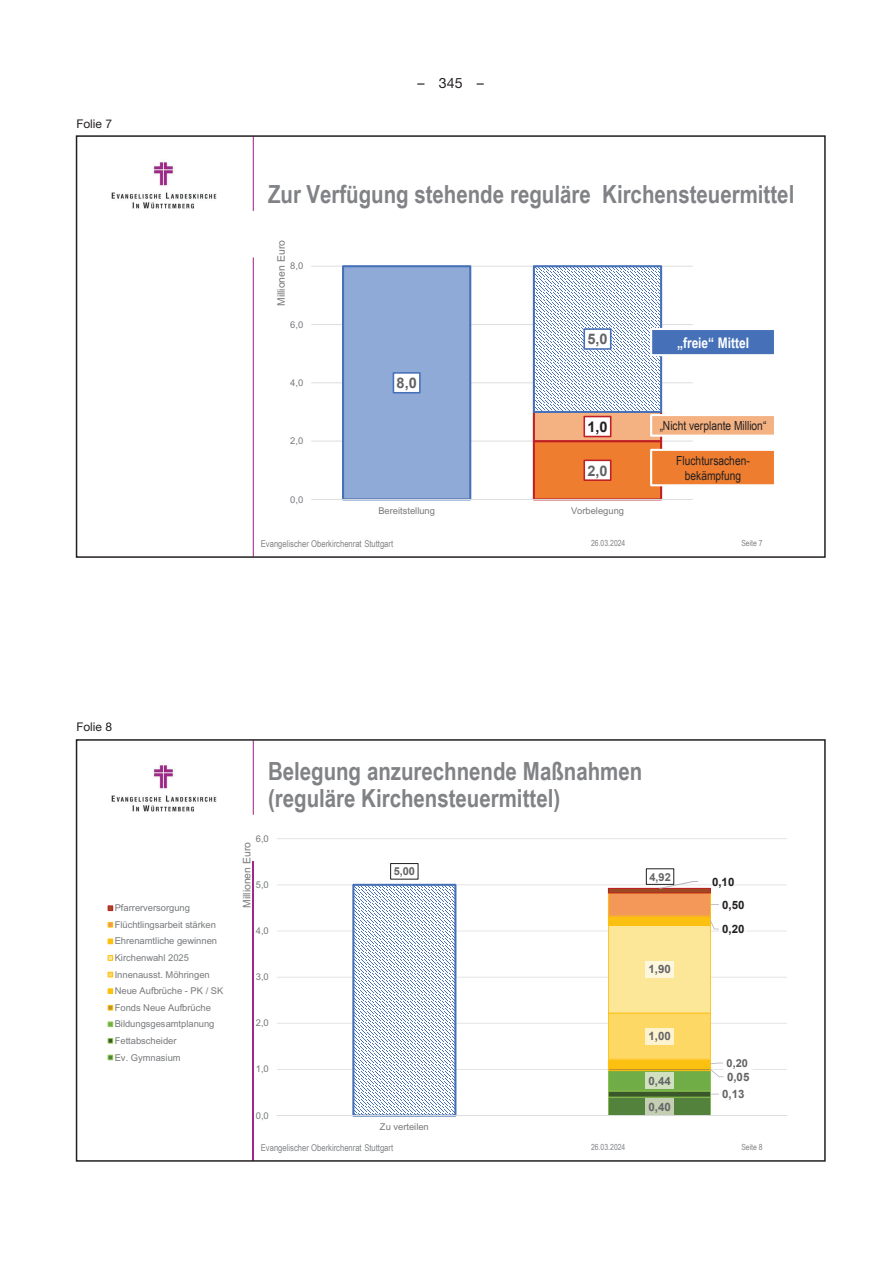
<style>
.page{position:relative;width:893px;height:1263px;background:#fff}
.page>*{position:absolute;margin:0;border:0;box-sizing:border-box;transform-origin:0 0}
.t1{font:700 24.9px/27px "Arial Narrow";color:#808285}
.t2{font:700 14.55px "Arial Narrow";color:#fff}
.t3{font:700 14.55px "Arial";color:#636366}
.t4{font:700 14.55px "Arial";color:#231f20}
.t5{font:14.25px "Helvetica Neue";color:#231f20}
.t6{font:12.45px/15px "Arial Narrow";color:#231f20;text-align:center}
.t7{font:12px "Helvetica Neue";color:#231f20}
.t8{font:700 11.55px "Arial";color:#636366}
.t9{font:700 11.4px "Arial";color:#636366}
.t10{font:700 11.4px "Arial";color:#231f20}
.t11{font:700 10.95px "Arial";color:#636366}
.t12{font:10.35px "Arial";color:#76787b}
.t13{font:9.45px "Arial";color:#76787b}
.t14{font:9.3px/16.6px "Arial";letter-spacing:.005em;color:#76787b}
.t15{font:9.3px "Arial Narrow";color:#808285}
.t16{font:8.4px "Arial Narrow";letter-spacing:.005em;color:#808285}
</style>
<div class="page">
<hr style="left:253px;top:136px;width:1px;height:75px;background:#a2248d">
<hr style="left:253px;top:257px;width:1px;height:300px;background:#a2248d">
<img style="left:111px;top:162px;width:106px;height:47px">
<svg style="left:311px;top:265px;width:382px;height:236px"></svg>
<hr style="left:311px;top:441px;width:382px;height:1px;background:#dcdddf">
<hr style="left:311px;top:382px;width:382px;height:1px;background:#dcdddf">
<hr style="left:311px;top:324px;width:382px;height:1px;background:#dcdddf">
<hr style="left:311px;top:266px;width:382px;height:1px;background:#dcdddf">
<div style="left:343px;top:266px;width:127px;height:233px;background:#8faad7"></div>
<div style="left:342px;top:265px;width:129px;height:235px;border:2px solid #4671b8"></div>
<div style="left:534px;top:441px;width:127px;height:58px;background:#ee7d30"></div>
<div style="left:533px;top:440px;width:129px;height:60px;border:2px solid #c02025"></div>
<div style="left:534px;top:412px;width:127px;height:29px;background:#f4b182"></div>
<div style="left:533px;top:411px;width:129px;height:31px;border:2px solid #c02025"></div>
<svg style="left:536px;top:268px;width:123px;height:142px"></svg>
<div style="left:533px;top:265px;width:129px;height:148px;border:2px solid #4671b8"></div>
<hr style="left:311px;top:499px;width:382px;height:1px;background:#dcdddf">
<div style="left:393px;top:373px;width:27px;height:20px;background:#fff"></div>
<div style="left:393px;top:372px;width:28px;height:21px;border:2px solid #4671b8"></div>
<div style="left:584px;top:460px;width:27px;height:20px;background:#fff"></div>
<div style="left:583px;top:460px;width:28px;height:21px;border:2px solid #c02025"></div>
<div style="left:584px;top:417px;width:27px;height:19px;background:#fff"></div>
<div style="left:583px;top:416px;width:28px;height:21px;border:2px solid #c02025"></div>
<div style="left:584px;top:329px;width:27px;height:20px;background:#fff"></div>
<div style="left:583px;top:328px;width:28px;height:22px;border:2px solid #4671b8"></div>
<div style="left:651px;top:450px;width:124px;height:35px;background:#ee7d30"></div>
<div style="left:650px;top:449px;width:126px;height:37px;border:2px solid #fff"></div>
<div style="left:651px;top:415px;width:124px;height:21px;background:#f4b182"></div>
<div style="left:650px;top:414px;width:126px;height:23px;border:2px solid #fff"></div>
<div style="left:651px;top:329px;width:124px;height:26px;background:#4671b8"></div>
<div style="left:650px;top:328px;width:126px;height:28px;border:2px solid #fff"></div>
<div style="left:76px;top:135px;width:750px;height:423px;border:2px solid #231f20"></div>
<hr style="left:253px;top:740px;width:1px;height:75px;background:#a2248d">
<hr style="left:253px;top:861px;width:1px;height:300px;background:#a2248d">
<img style="left:111px;top:765px;width:106px;height:47px">
<svg style="left:107px;top:861px;width:680px;height:277px"></svg>
<hr style="left:277px;top:1069px;width:510px;height:1px;background:#dcdddf">
<hr style="left:277px;top:1023px;width:510px;height:1px;background:#dcdddf">
<hr style="left:277px;top:977px;width:510px;height:1px;background:#dcdddf">
<hr style="left:277px;top:931px;width:510px;height:1px;background:#dcdddf">
<hr style="left:277px;top:884px;width:510px;height:1px;background:#dcdddf">
<hr style="left:277px;top:838px;width:510px;height:1px;background:#dcdddf">
<svg style="left:355px;top:887px;width:98px;height:226px"></svg>
<div style="left:352px;top:884px;width:104px;height:232px;border:2px solid #4671b8"></div>
<div style="left:608px;top:916px;width:102px;height:9px;background:#fcc011"></div>
<div style="left:608px;top:916px;width:103px;height:10px;border:1px solid #fcc011"></div>
<div style="left:608px;top:893px;width:102px;height:23px;background:#f39859"></div>
<div style="left:608px;top:892px;width:103px;height:24px;border:1px solid #fcc011"></div>
<div style="left:608px;top:888px;width:102px;height:5px;background:#9d4922"></div>
<div style="left:608px;top:888px;width:103px;height:5px;border:1px solid #c02025"></div>
<hr style="left:277px;top:1115px;width:510px;height:1px;background:#dcdddf">
<svg style="left:608px;top:920px;width:144px;height:195px"></svg>
<div style="left:719px;top:896px;width:28px;height:17px;background:#fff"></div>
<svg style="left:658px;top:881px;width:41px;height:8px"></svg>
<div style="left:391px;top:863px;width:27px;height:16px;background:#fff"></div>
<div style="left:390px;top:863px;width:28px;height:16px;border:1px solid #231f20"></div>
<div style="left:646px;top:869px;width:28px;height:15px;background:#fff"></div>
<div style="left:646px;top:868px;width:28px;height:17px;border:1px solid #231f20"></div>
<svg style="left:108px;top:905px;width:5px;height:6px"></svg>
<svg style="left:108px;top:922px;width:5px;height:5px"></svg>
<svg style="left:108px;top:939px;width:5px;height:5px"></svg>
<svg style="left:108px;top:955px;width:5px;height:6px"></svg>
<svg style="left:108px;top:972px;width:5px;height:5px"></svg>
<svg style="left:108px;top:988px;width:5px;height:6px"></svg>
<svg style="left:108px;top:1005px;width:5px;height:5px"></svg>
<svg style="left:108px;top:1021px;width:5px;height:6px"></svg>
<svg style="left:108px;top:1038px;width:5px;height:5px"></svg>
<svg style="left:108px;top:1055px;width:5px;height:5px"></svg>
<div style="left:76px;top:739px;width:750px;height:423px;border:2px solid #231f20"></div>
<p class="t7" style="left:77px;top:116px;width:37px">Folie 7</p>
<h3 class="t5" style="left:418px;top:74px;width:68px">– 345 –</h3>
<h1 class="t1" style="left:268px;top:180px;width:528px">Zur Verfügung stehende reguläre Kirchensteuermittel</h1>
<p class="t12" style="left:275px;top:306px;width:67px;rotate:-90deg">Millionen Euro</p>
<p class="t14" style="left:290px;top:258px;width:15px">8,0</p>
<p class="t14" style="left:290px;top:316px;width:15px">6,0</p>
<p class="t14" style="left:290px;top:374px;width:15px">4,0</p>
<p class="t14" style="left:290px;top:433px;width:15px">2,0</p>
<p class="t14" style="left:290px;top:491px;width:15px">0,0</p>
<h2 class="t3" style="left:397px;top:373px;width:22px">8,0</h2>
<h2 class="t3" style="left:587px;top:330px;width:22px">5,0</h2>
<h2 class="t4" style="left:587px;top:417px;width:22px">1,0</h2>
<h2 class="t3" style="left:587px;top:461px;width:22px">2,0</h2>
<p class="t14" style="left:378px;top:502px;width:58px">Bereitstellung</p>
<p class="t14" style="left:571px;top:502px;width:55px">Vorbelegung</p>
<h2 class="t2" style="left:677px;top:331px;width:73px">„freie“ Mittel</h2>
<h3 class="t6" style="left:660px;top:418px;width:108px">„Nicht verplante Million“</h3>
<h3 class="t6" style="left:676px;top:452px;width:75px">Fluchtursachen&shy;bekämpfung</h3>
<p class="t15" style="left:261px;top:537px;width:134px">Evangelischer Oberkirchenrat Stuttgart</p>
<p class="t16" style="left:591px;top:537px;width:36px">26.03.2024</p>
<p class="t16" style="left:741px;top:537px;width:23px">Seite 7</p>
<p class="t7" style="left:77px;top:720px;width:37px">Folie 8</p>
<p class="t14" style="left:115px;top:900px;width:103px">Pfarrerversorgung<br>Flüchtlingsarbeit stärken</p>
<p class="t13" style="left:115px;top:936px;width:104px">Ehrenamtliche gewinnen</p>
<p class="t14" style="left:115px;top:949px;width:110px">Kirchenwahl 2025<br>Innenausst. Möhringen<br>Neue Aufbrüche - PK / SK</p>
<p class="t13" style="left:115px;top:1002px;width:98px">Fonds Neue Aufbrüche</p>
<p class="t14" style="left:115px;top:1016px;width:101px">Bildungsgesamtplanung<br>Fettabscheider<br>Ev. Gymnasium</p>
<h1 class="t1" style="left:268px;top:757px;width:376px">Belegung anzurechnende Maßnahmen (reguläre Kirchensteuermittel)</h1>
<p class="t14" style="left:256px;top:830px;width:15px">6,0</p>
<p class="t12" style="left:241px;top:908px;width:67px;rotate:-90deg">Millionen Euro</p>
<p class="t14" style="left:256px;top:876px;width:15px">5,0</p>
<p class="t14" style="left:256px;top:922px;width:15px">4,0</p>
<p class="t11" style="left:394px;top:864px;width:23px">5,00</p>
<p class="t11" style="left:649px;top:869px;width:23px">4,92</p>
<p class="t14" style="left:256px;top:969px;width:15px">3,0</p>
<p class="t9" style="left:648px;top:962px;width:24px">1,90</p>
<p class="t10" style="left:712px;top:874px;width:24px">0,10</p>
<p class="t10" style="left:722px;top:897px;width:24px">0,50</p>
<p class="t10" style="left:722px;top:922px;width:24px">0,20</p>
<p class="t14" style="left:256px;top:1015px;width:15px">2,0</p>
<p class="t14" style="left:256px;top:1061px;width:15px">1,0</p>
<p class="t14" style="left:256px;top:1107px;width:15px">0,0</p>
<p class="t14" style="left:380px;top:1118px;width:50px">Zu verteilen</p>
<p class="t9" style="left:648px;top:1029px;width:24px">1,00</p>
<p class="t11" style="left:727px;top:1056px;width:23px">0,20</p>
<p class="t9" style="left:648px;top:1073px;width:24px">0,44</p>
<p class="t8" style="left:727px;top:1069px;width:24px">0,05</p>
<p class="t9" style="left:648px;top:1099px;width:24px">0,40</p>
<p class="t9" style="left:722px;top:1087px;width:24px">0,13</p>
<p class="t15" style="left:261px;top:1141px;width:134px">Evangelischer Oberkirchenrat Stuttgart</p>
<p class="t16" style="left:591px;top:1141px;width:36px">26.03.2024</p>
<p class="t16" style="left:741px;top:1141px;width:23px">Seite 8</p>
</div>
